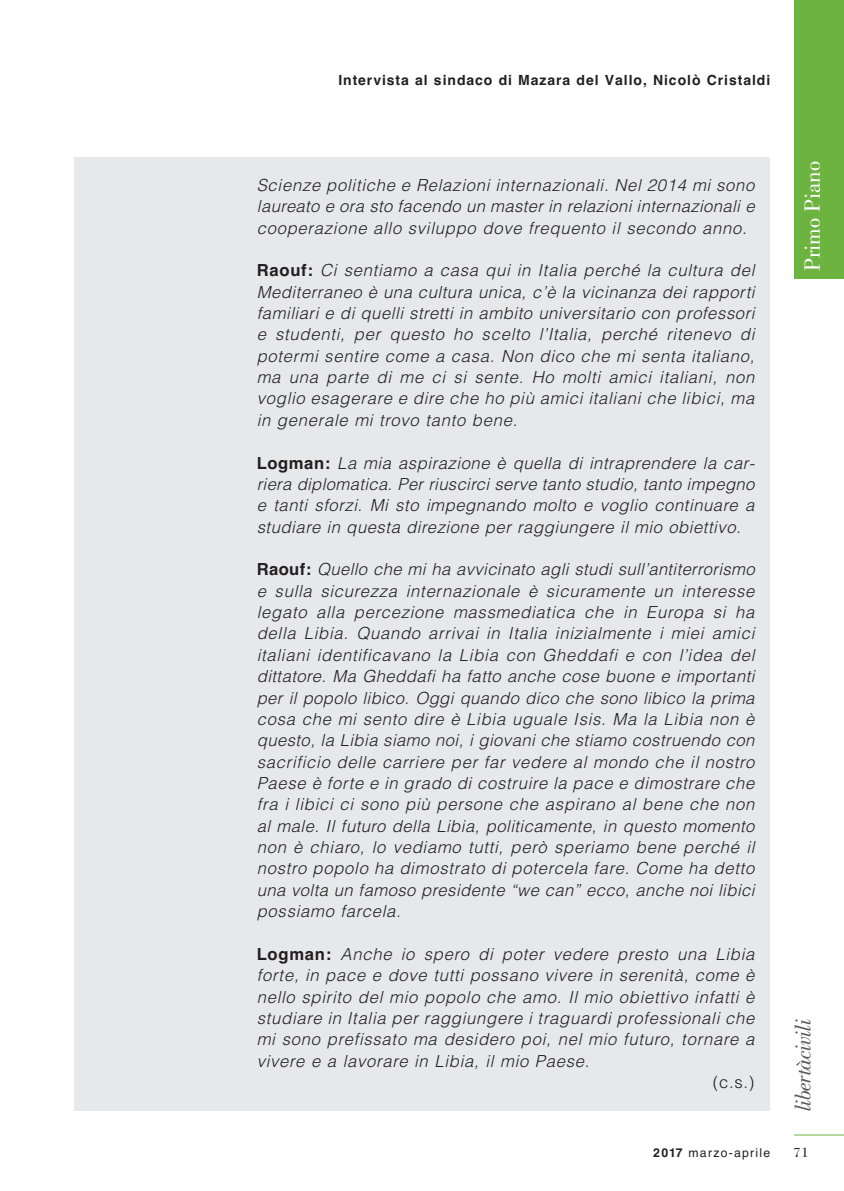
<style>
.page{position:relative;width:844px;height:1191px;background:#fff}
.page>*{position:absolute;margin:0;border:0;box-sizing:border-box;transform-origin:0 0}
.t1{font:italic 22.75px "Bodoni";letter-spacing:-.025em;color:#57585a}
.t2{font:22.75px "Bodoni";color:#fff}
.t3{font:italic 300 16.62px/21.3px "Helvetica";letter-spacing:.045em;color:#231f20;text-align:justify}
.t4{font:300 16.62px "Helvetica";color:#231f20}
.t5{font:700 14px "Helvetica";letter-spacing:.065em;color:#231f20}
.t6{font:14px "Bodoni";color:#231f20}
.t7{font:12.25px "Helvetica";letter-spacing:.1em;color:#231f20}
.s1{font-weight:700;font-style:normal}
.s2{font-weight:700}
</style>
<div class="page">
<div style="left:793px;top:0;width:50px;height:278px;background:#6cb43f"></div>
<hr style="left:793px;top:1134px;width:50px;height:1px;background:#6cb43f">
<div style="left:74px;top:157px;width:695px;height:953px;background:#e7e8e9"></div>
<p class="t5" style="left:338px;top:69px;width:433px">Intervista al sindaco di Mazara del Vallo, Nicolò Cristaldi</p>
<p class="t3" style="left:256px;top:174px;width:499px">Scienze politiche e Relazioni internazionali. Nel 2014 mi sono laureato e ora sto facendo un master in relazioni internazionali e cooperazione allo sviluppo dove frequento il secondo anno.</p>
<p class="t3" style="left:256px;top:260px;width:499px"><span class="s1">Raouf:</span> Ci sentiamo a casa qui in Italia perché la cultura del Mediterraneo è una cultura unica, c’è la vicinanza dei rapporti familiari e di quelli stretti in ambito universitario con professori e studenti, per questo ho scelto l’Italia, perché ritenevo di potermi sentire come a casa. Non dico che mi senta italiano, ma una parte di me ci si sente. Ho molti amici italiani, non voglio esagerare e dire che ho più amici italiani che libici, ma in generale mi trovo tanto bene.</p>
<p class="t3" style="left:256px;top:452px;width:499px"><span class="s1">Logman:</span> La mia aspirazione è quella di intraprendere la car&shy;riera diplomatica. Per riuscirci serve tanto studio, tanto impegno e tanti sforzi. Mi sto impegnando molto e voglio continuare a studiare in questa direzione per raggiungere il mio obiettivo.</p>
<p class="t3" style="left:256px;top:559px;width:499px"><span class="s1">Raouf:</span> Quello che mi ha avvicinato agli studi sull’antiterrorismo e sulla sicurezza internazionale è sicuramente un interesse legato alla percezione massmediatica che in Europa si ha della Libia. Quando arrivai in Italia inizialmente i miei amici italiani identificavano la Libia con Gheddafi e con l’idea del dittatore. Ma Gheddafi ha fatto anche cose buone e importanti per il popolo libico. Oggi quando dico che sono libico la prima cosa che mi sento dire è Libia uguale Isis. Ma la Libia non è questo, la Libia siamo noi, i giovani che stiamo costruendo con sacrificio delle carriere per far vedere al mondo che il nostro Paese è forte e in grado di costruire la pace e dimostrare che fra i libici ci sono più persone che aspirano al bene che non al male. Il futuro della Libia, politicamente, in questo momento non è chiaro, lo vediamo tutti, però speriamo bene perché il nostro popolo ha dimostrato di potercela fare. Come ha detto una volta un famoso presidente “we can” ecco, anche noi libici possiamo farcela.</p>
<p class="t3" style="left:256px;top:943px;width:499px"><span class="s1">Logman:</span> Anche io spero di poter vedere presto una Libia forte, in pace e dove tutti possano vivere in serenità, come è nello spirito del mio popolo che amo. Il mio obiettivo infatti è studiare in Italia per raggiungere i traguardi professionali che mi sono prefissato ma desidero poi, nel mio futuro, tornare a vivere e a lavorare in Libia, il mio Paese.</p>
<p class="t4" style="left:712px;top:1071px;width:43px">(c.s.)</p>
<h1 class="t2" style="left:799px;top:271px;width:111px;rotate:-90deg">Primo Piano</h1>
<h1 class="t1" style="left:789px;top:1111px;width:94px;rotate:-90deg">libertàcivili</h1>
<p class="t7" style="left:652px;top:1143px;width:118px"><span class="s2">2017</span> marzo-aprile</p>
<p class="t6" style="left:793px;top:1144px;width:17px">71</p>
</div>
